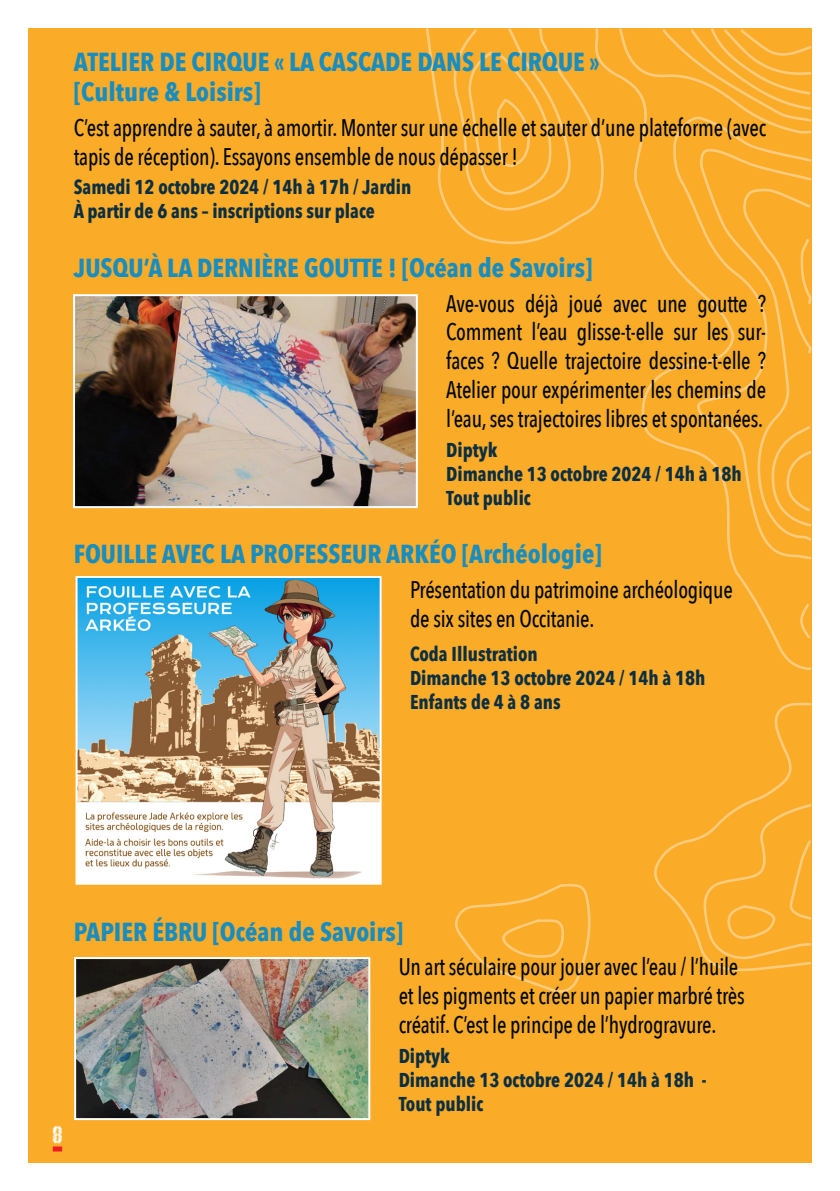
<style>
.page{position:relative;width:840px;height:1191px;background:#fff}
.page>*{position:absolute;margin:0;border:0;box-sizing:border-box;transform-origin:0 0}
.t1{font:700 26px/30px "Avenir Next Condensed";color:#178dc0}
.t2{font:600 26px "Tripper Rough Pro";color:#fff;scale:.9 1}
.t3{font:500 24px/28.8px "Avenir Next Condensed";letter-spacing:-.01em;color:#000809;scale:.9 1}
.t4{font:700 20px/24px "Avenir Next Condensed";color:#0b2f42;scale:.95 1}
</style>
<div class="page">
<div style="left:28px;top:28px;width:783px;height:1134px;background:#faab28"></div>
<svg style="left:607px;top:67px;width:204px;height:603px"></svg>
<svg style="left:671px;top:134px;width:140px;height:426px"></svg>
<svg style="left:697px;top:145px;width:114px;height:403px"></svg>
<svg style="left:426px;top:28px;width:181px;height:217px"></svg>
<svg style="left:654px;top:702px;width:157px;height:270px"></svg>
<svg style="left:618px;top:28px;width:193px;height:106px"></svg>
<svg style="left:767px;top:425px;width:44px;height:102px"></svg>
<svg style="left:741px;top:187px;width:70px;height:167px"></svg>
<svg style="left:796px;top:602px;width:15px;height:37px"></svg>
<svg style="left:701px;top:803px;width:110px;height:157px"></svg>
<svg style="left:448px;top:28px;width:126px;height:184px"></svg>
<svg style="left:455px;top:884px;width:136px;height:109px"></svg>
<img style="left:76px;top:297px;width:338px;height:208px">
<div style="left:73px;top:294px;width:344px;height:214px;border:2px solid #fff"></div>
<img style="left:78px;top:579px;width:300px;height:302px">
<div style="left:75px;top:576px;width:306px;height:308px;border:2px solid #fff"></div>
<div style="left:53px;top:1146px;width:9px;height:5px;background:#ee1d23"></div>
<img style="left:77px;top:960px;width:290px;height:157px">
<div style="left:74px;top:957px;width:296px;height:163px;border:2px solid #fff"></div>
<p class="t1" style="left:74px;top:47px;width:527px">ATELIER DE CIRQUE « LA CASCADE DANS LE CIRQUE » [Culture &amp; Loisirs]</p>
<p class="t3" style="left:74px;top:113px;width:770px">C’est apprendre à sauter, à amortir. Monter sur une échelle et sauter d’une plateforme (avec tapis de réception). Essayons ensemble de nous dépasser !</p>
<p class="t4" style="left:74px;top:175px;width:357px">Samedi 12 octobre 2024 / 14h à 17h / Jardin<br>À partir de 6 ans – inscriptions sur place</p>
<p class="t1" style="left:74px;top:253px;width:520px">JUSQU’À LA DERNIÈRE GOUTTE ! [Océan de Savoirs]</p>
<p class="t3" style="left:446px;top:289px;width:357px;text-align:justify">Ave-vous déjà joué avec une goutte ?<br>Comment l’eau glisse-t-elle sur les sur&shy;faces ? Quelle trajectoire dessine-t-elle ?<br>Atelier pour expérimenter les chemins de l’eau, ses trajectoires libres et spontanées.</p>
<p class="t4" style="left:446px;top:437px;width:312px">Diptyk<br>Dimanche 13 octobre 2024 / 14h à 18h<br>Tout public</p>
<p class="t1" style="left:74px;top:539px;width:529px">FOUILLE AVEC LA PROFESSEUR ARKÉO [Archéologie]</p>
<p class="t3" style="left:410px;top:575px;width:360px">Présentation du patrimoine archéologique de six sites en Occitanie.</p>
<p class="t4" style="left:410px;top:642px;width:312px">Coda Illustration<br>Dimanche 13 octobre 2024 / 14h à 18h<br>Enfants de 4 à 8 ans</p>
<p class="t2" style="left:52px;top:1113px;width:13px">8</p>
<p class="t1" style="left:74px;top:916px;width:331px">PAPIER ÉBRU [Océan de Savoirs]</p>
<p class="t3" style="left:398px;top:952px;width:386px">Un art séculaire pour jouer avec l’eau / l’huile et les pigments et créer un papier marbré très créatif. C’est le principe de l’hydrogravure.</p>
<p class="t4" style="left:398px;top:1043px;width:325px">Diptyk<br>Dimanche 13 octobre 2024 / 14h à 18h -<br>Tout public</p>
</div>
